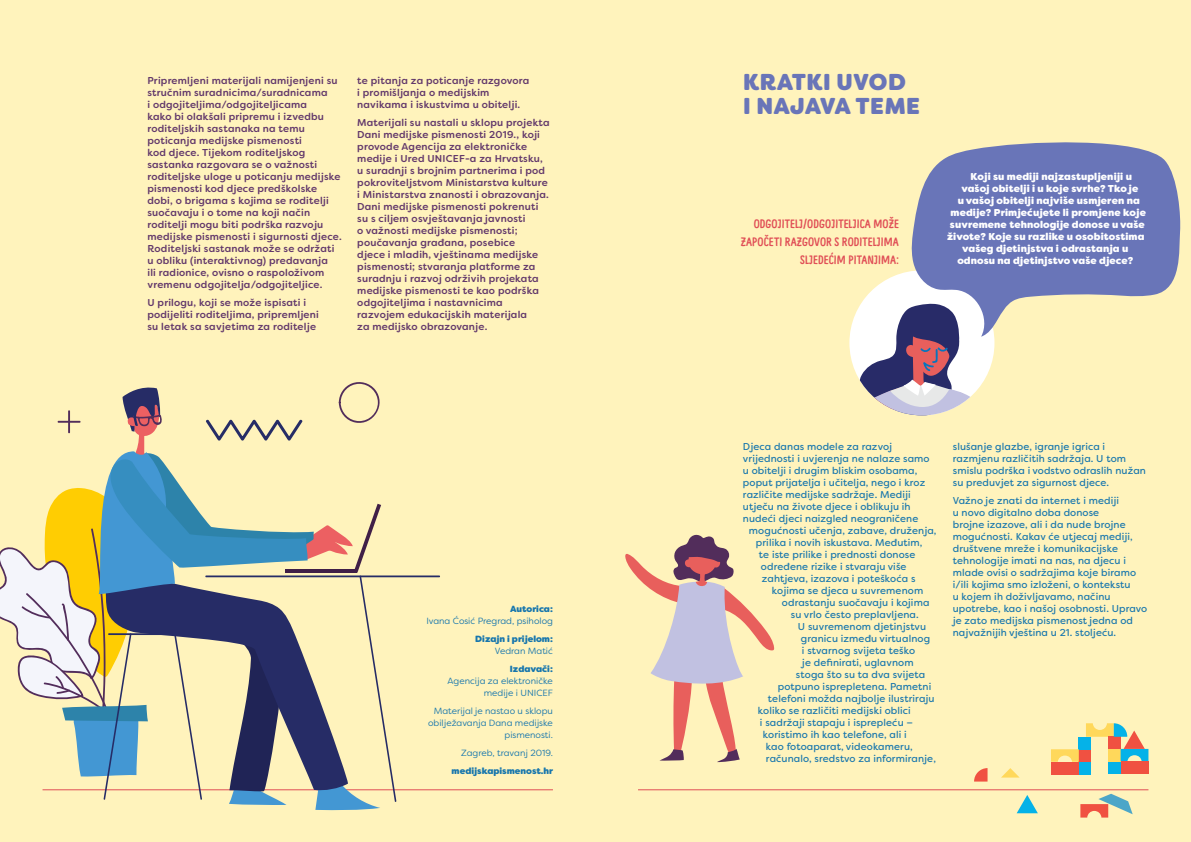
<style>
.page{position:relative;width:1191px;height:842px;background:#fff3bc}
.page>*{position:absolute;margin:0;border:0;box-sizing:border-box;transform-origin:0 0}
.t1{font:800 23px/24px "Filson Soft";letter-spacing:.02em;color:#6975b8}
.t2{font:700 condensed 12px/18px "Supernett";letter-spacing:.01em;color:#e04e56;text-align:right}
.t3{font:500 10px/12px "Filson Soft";letter-spacing:.02em;color:#62386b}
.t4{font:10px/12px "Filson Soft";letter-spacing:.01em;color:#1776ad}
.t5{font:800 10px "Filson Soft";letter-spacing:.01em;color:#fff}
.t6{font:9px/12px "Filson Soft";color:#1776ad;text-align:right}
.t7{font:800 9px "Filson Soft";color:#1776ad}
</style>
<div class="page">
<hr style="left:43px;top:789px;width:510px;height:1px;background:#e04e56">
<hr style="left:638px;top:789px;width:510px;height:1px;background:#e04e56">
<div style="left:849px;top:270px;width:145px;height:145px;background:#fff;border-radius:50%"></div>
<svg style="left:849px;top:303px;width:145px;height:112px"></svg>
<svg style="left:910px;top:142px;width:271px;height:195px;fill:#6975b8"></svg>
<svg style="left:0;top:382px;width:440px;height:428px"></svg>
<svg style="left:625px;top:535px;width:149px;height:227px"></svg>
<svg style="left:1002px;top:768px;width:17px;height:9px"></svg>
<svg style="left:1080px;top:794px;width:52px;height:23px"></svg>
<div style="left:1078px;top:762px;width:13px;height:12px;background:#05b2e8"></div>
<div style="left:1078px;top:749px;width:13px;height:13px;background:#f05141"></div>
<div style="left:1078px;top:737px;width:13px;height:12px;background:#05b2e8"></div>
<svg style="left:1051px;top:749px;width:27px;height:13px"></svg>
<div style="left:1051px;top:762px;width:27px;height:12px;background:#f05141"></div>
<svg style="left:1017px;top:795px;width:20px;height:18px"></svg>
<div style="left:1108px;top:761px;width:12px;height:13px;background:#05b2e8"></div>
<div style="left:1120px;top:761px;width:28px;height:13px;background:#f05141"></div>
<svg style="left:1086px;top:723px;width:62px;height:38px"></svg>
<svg style="left:974px;top:768px;width:13px;height:13px"></svg>
<p class="t3" style="left:147px;top:75px;width:196px">Pripremljeni materijali namijenjeni su stručnim suradnicima/suradnicama<br>i odgojiteljima/odgojiteljicama<br>kako bi olakšali pripremu i izvedbu roditeljskih sastanaka na temu poticanja medijske pismenosti<br>kod djece. Tijekom roditeljskog sastanka razgovara se o važnosti roditeljske uloge u poticanju medijske pismenosti kod djece predškolske dobi, o brigama s kojima se roditelji suočavaju i o tome na koji način roditelji mogu biti podrška razvoju medijske pismenosti i sigurnosti djece.<br>Roditeljski sastanak može se održati u obliku (interaktivnog) predavanja<br>ili radionice, ovisno o raspoloživom vremenu odgojitelja/odgojiteljice.</p>
<p class="t3" style="left:147px;top:297px;width:173px">U prilogu, koji se može ispisati i podijeliti roditeljima, pripremljeni su letak sa savjetima za roditelje</p>
<p class="t3" style="left:357px;top:75px;width:174px">te pitanja za poticanje razgovora i promišljanja o medijskim navikama i iskustvima u obitelji.</p>
<p class="t3" style="left:357px;top:117px;width:194px">Materijali su nastali u sklopu projekta Dani medijske pismenosti 2019., koji provode Agencija za elektroničke medije i Ured UNICEF-a za Hrvatsku, u suradnji s brojnim partnerima i pod pokroviteljstvom Ministarstva kulture i Ministarstva znanosti i obrazovanja.<br>Dani medijske pismenosti pokrenuti su s ciljem osvještavanja javnosti<br>o važnosti medijske pismenosti; poučavanja građana, posebice<br>djece i mladih, vještinama medijske pismenosti; stvaranja platforme za suradnju i razvoj održivih projekata medijske pismenosti te kao podrška odgojiteljima i nastavnicima razvojem edukacijskih materijala<br>za medijsko obrazovanje.</p>
<p class="t7" style="left:510px;top:603px;width:44px">Autorica:</p>
<p class="t6" style="left:426px;top:615px;width:128px">Ivana Ćosić Pregrad, psiholog</p>
<p class="t7" style="left:475px;top:633px;width:79px">Dizajn i prijelom:</p>
<p class="t6" style="left:495px;top:645px;width:60px">Vedran Matić</p>
<p class="t7" style="left:510px;top:663px;width:44px">Izdavači:</p>
<p class="t6" style="left:447px;top:675px;width:107px">Agencija za elektroničke medije i UNICEF</p>
<p class="t6" style="left:428px;top:705px;width:126px">Materijal je nastao u sklopu obilježavanja Dana medijske pismenosti.</p>
<p class="t6" style="left:461px;top:747px;width:93px">Zagreb, travanj 2019.</p>
<p class="t7" style="left:451px;top:765px;width:103px">medijskapismenost.hr</p>
<h1 class="t1" style="left:743px;top:70px;width:178px">KRATKI UVOD<br>I NAJAVA TEME</h1>
<p class="t2" style="left:740px;top:214px;width:160px">ODGOJITELJ/ODGOJITELJICA MOŽE<br>ZAPOČETI RAZGOVOR S RODITELJIMA<br>SLJEDEĆIM PITANJIMA:</p>
<p class="t5" style="left:970px;top:170px;width:163px">Koji su mediji najzastupljeniji u</p>
<p class="t5" style="left:961px;top:182px;width:178px">vašoj obitelji i u koje svrhe? Tko je</p>
<p class="t5" style="left:957px;top:194px;width:184px">u vašoj obitelji najviše usmjeren na</p>
<p class="t5" style="left:950px;top:206px;width:197px">medije? Primjećujete li promjene koje</p>
<p class="t5" style="left:950px;top:218px;width:196px">suvremene tehnologije donose u vaše</p>
<p class="t5" style="left:947px;top:230px;width:199px">živote? Koje su razlike u osobitostima</p>
<p class="t5" style="left:962px;top:242px;width:168px">vašeg djetinjstva i odrastanja u</p>
<p class="t5" style="left:957px;top:254px;width:177px">odnosu na djetinjstvo vaše djece?</p>
<p class="t4" style="left:743px;top:441px;width:151px">Djeca danas modele za razvoj</p>
<p class="t4" style="left:743px;top:453px;width:188px">vrijednosti i uvjerenja ne nalaze samo</p>
<p class="t4" style="left:743px;top:465px;width:176px">u obitelji i drugim bliskim osobama,</p>
<p class="t4" style="left:743px;top:477px;width:184px">poput prijatelja i učitelja, nego i kroz</p>
<p class="t4" style="left:743px;top:489px;width:169px">različite medijske sadržaje. Mediji</p>
<p class="t4" style="left:743px;top:501px;width:169px">utječu na živote djece i oblikuju ih</p>
<p class="t4" style="left:743px;top:513px;width:177px">nudeći djeci naizgled neograničene</p>
<p class="t4" style="left:749px;top:525px;width:189px">mogućnosti učenja, zabave, druženja,</p>
<p class="t4" style="left:756px;top:537px;width:168px">prilika i novih iskustava. Međutim,</p>
<p class="t4" style="left:759px;top:549px;width:158px">te iste prilike i prednosti donose</p>
<p class="t4" style="left:761px;top:561px;width:147px">određene rizike i stvaraju više</p>
<p class="t4" style="left:762px;top:573px;width:155px">zahtjeva, izazova i poteškoća s</p>
<p class="t4" style="left:772px;top:585px;width:153px">kojima se djeca u suvremenom</p>
<p class="t4" style="left:782px;top:597px;width:149px">odrastanju suočavaju i kojima</p>
<p class="t4" style="left:791px;top:609px;width:129px">su vrlo često preplavljena.</p>
<p class="t4" style="left:798px;top:621px;width:130px">U suvremenom djetinjstvu</p>
<p class="t4" style="left:801px;top:633px;width:131px">granicu između virtualnog</p>
<p class="t4" style="left:802px;top:645px;width:115px">i stvarnog svijeta teško</p>
<p class="t4" style="left:802px;top:657px;width:113px">je definirati, uglavnom</p>
<p class="t4" style="left:796px;top:669px;width:131px">stoga što su ta dva svijeta</p>
<p class="t4" style="left:778px;top:681px;width:155px">potpuno isprepletena. Pametni</p>
<p class="t4" style="left:768px;top:693px;width:168px">telefoni možda najbolje ilustriraju</p>
<p class="t4" style="left:758px;top:705px;width:154px">koliko se različiti medijski oblici</p>
<p class="t4" style="left:760px;top:717px;width:155px">i sadržaji stapaju i isprepleću −</p>
<p class="t4" style="left:763px;top:729px;width:145px">koristimo ih kao telefone, ali i</p>
<p class="t4" style="left:766px;top:741px;width:148px">kao fotoaparat, videokameru,</p>
<p class="t4" style="left:766px;top:753px;width:171px">računalo, sredstvo za informiranje,</p>
<p class="t4" style="left:952px;top:441px;width:195px">slušanje glazbe, igranje igrica i razmjenu različitih sadržaja. U tom smislu podrška i vodstvo odraslih nužan su preduvjet za sigurnost djece.</p>
<p class="t4" style="left:952px;top:495px;width:196px">Važno je znati da internet i mediji<br>u novo digitalno doba donose<br>brojne izazove, ali i da nude brojne mogućnosti. Kakav će utjecaj mediji, društvene mreže i komunikacijske tehnologije imati na nas, na djecu i mlade ovisi o sadržajima koje biramo i/ili kojima smo izloženi, o kontekstu<br>u kojem ih doživljavamo, načinu upotrebe, kao i našoj osobnosti. Upravo je zato medijska pismenost jedna od najvažnijih vještina u 21. stoljeću.</p>
</div>
